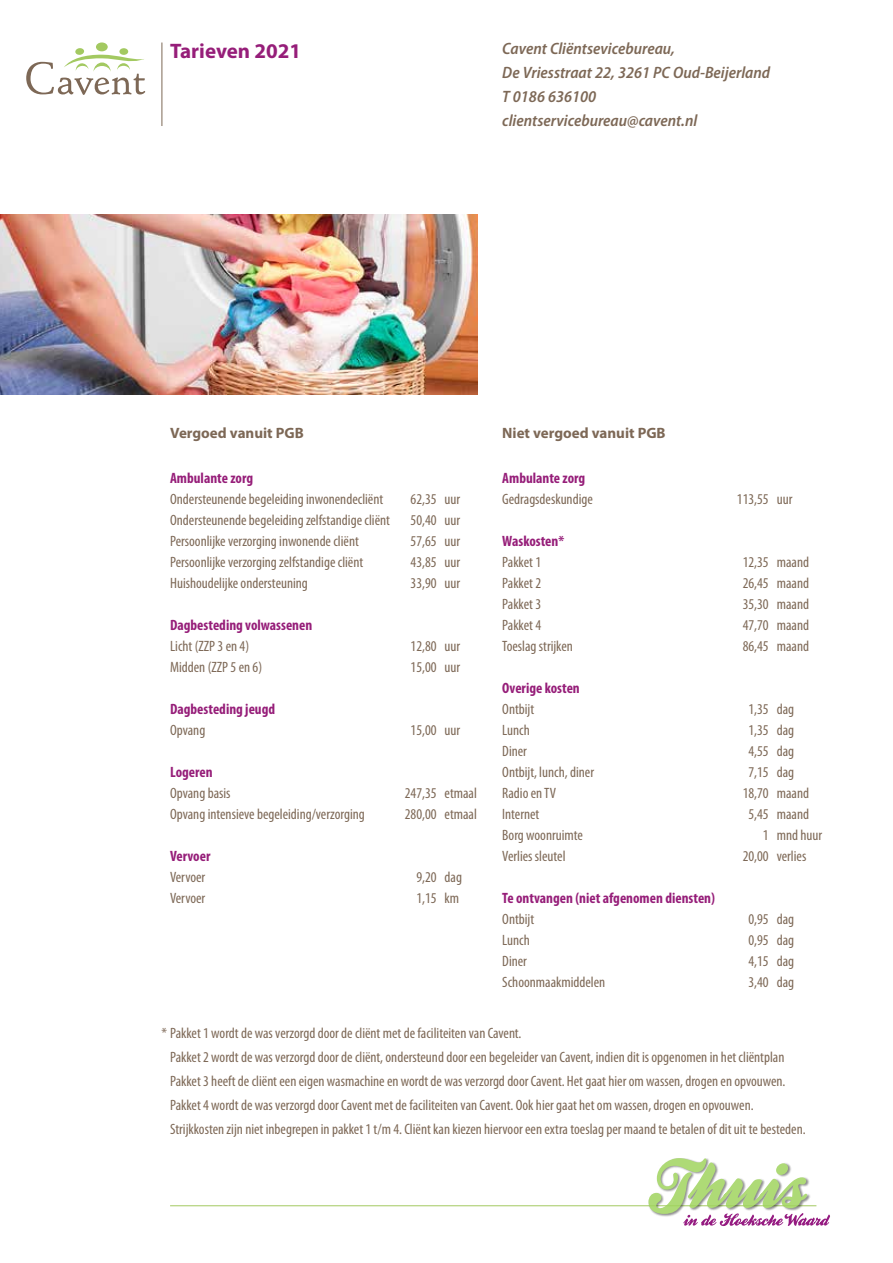
<style>
.page{position:relative;width:893px;height:1263px;background:#fff}
.page>*{position:absolute;margin:0;border:0;box-sizing:border-box;transform-origin:0 0}
.t1{font:700 21px "Myriad Pro";color:#961e79}
.t2{font:italic 600 semi-condensed 16.5px/24px "Myriad Pro";color:#7d6856}
.t3{font:condensed 15px/24px "Myriad Pro";color:#7d6856}
.t4{font:700 condensed 15px "Myriad Pro";color:#961e79}
.t5{font:700 15px "Myriad Pro";color:#7d6856}
.s1{color:#fff}
</style>
<div class="page">
<img style="left:0;top:214px;width:478px;height:180px">
<div style="left:96px;top:42px;width:12px;height:9px;background:#a3c961;border-radius:50%"></div>
<div style="left:75px;top:48px;width:9px;height:7px;background:#a3c961;border-radius:50%"></div>
<div style="left:119px;top:48px;width:9px;height:7px;background:#a3c961;border-radius:50%"></div>
<svg style="left:26px;top:54px;width:119px;height:41px"></svg>
<hr style="left:162px;top:43px;width:1px;height:83px;background:#7d6856">
<hr style="left:170px;top:1205px;width:646px;height:1px;background:#a3c961">
<svg style="left:648px;top:1158px;width:182px;height:68px"></svg>
<h1 class="t1" style="left:170px;top:39px;width:132px">Tarieven 2021</h1>
<p class="t2" style="left:502px;top:37px;width:269px">Cavent Cliëntsevicebureau,<br>De Vriesstraat 22, 3261 PC Oud-Beijerland<br>T 0186 636100 clientservicebureau@cavent.nl</p>
<p class="t5" style="left:170px;top:425px;width:135px">Vergoed vanuit PGB</p>
<p class="t4" style="left:170px;top:470px;width:85px">Ambulante zorg</p>
<p class="t3" style="left:170px;top:487px;width:215px">Ondersteunende begeleiding inwonendecliënt</p>
<p class="t3" style="left:411px;top:487px;width:51px">62,35 uur</p>
<p class="t3" style="left:170px;top:508px;width:221px">Ondersteunende begeleiding zelfstandige cliënt</p>
<p class="t3" style="left:411px;top:508px;width:51px">50,40 uur</p>
<p class="t3" style="left:170px;top:529px;width:190px">Persoonlijke verzorging inwonende cliënt</p>
<p class="t3" style="left:411px;top:529px;width:51px">57,65 uur</p>
<p class="t3" style="left:170px;top:550px;width:195px">Persoonlijke verzorging zelfstandige cliënt</p>
<p class="t3" style="left:411px;top:550px;width:51px">43,85 uur</p>
<p class="t3" style="left:170px;top:571px;width:139px">Huishoudelijke ondersteuning</p>
<p class="t3" style="left:411px;top:571px;width:51px">33,90 uur</p>
<p class="t4" style="left:170px;top:617px;width:144px">Dagbesteding volwassenen</p>
<p class="t3" style="left:170px;top:634px;width:81px">Licht (ZZP 3 en 4)</p>
<p class="t3" style="left:411px;top:634px;width:51px">12,80 uur</p>
<p class="t3" style="left:170px;top:655px;width:94px">Midden (ZZP 5 en 6)</p>
<p class="t3" style="left:411px;top:655px;width:51px">15,00 uur</p>
<p class="t4" style="left:170px;top:701px;width:107px">Dagbesteding jeugd</p>
<p class="t3" style="left:170px;top:718px;width:37px">Opvang</p>
<p class="t3" style="left:411px;top:718px;width:51px">15,00 uur</p>
<p class="t4" style="left:170px;top:764px;width:44px">Logeren</p>
<p class="t3" style="left:170px;top:781px;width:62px">Opvang basis</p>
<p class="t3" style="left:405px;top:781px;width:74px">247,35 etmaal</p>
<p class="t3" style="left:170px;top:802px;width:196px">Opvang intensieve begeleiding/verzorging</p>
<p class="t3" style="left:405px;top:802px;width:74px">280,00 etmaal</p>
<p class="t4" style="left:170px;top:848px;width:42px">Vervoer</p>
<p class="t3" style="left:170px;top:865px;width:37px">Vervoer</p>
<p class="t3" style="left:416px;top:865px;width:47px">9,20 dag</p>
<p class="t3" style="left:170px;top:886px;width:37px">Vervoer</p>
<p class="t3" style="left:416px;top:886px;width:44px">1,15 km</p>
<p class="t5" style="left:502px;top:425px;width:165px">Niet vergoed vanuit PGB</p>
<p class="t4" style="left:502px;top:470px;width:85px">Ambulante zorg</p>
<p class="t3" style="left:502px;top:487px;width:92px">Gedragsdeskundige</p>
<p class="t3" style="left:737px;top:487px;width:57px">113,55 uur</p>
<p class="t4" style="left:502px;top:533px;width:63px">Waskosten*</p>
<p class="t3" style="left:502px;top:550px;width:40px">Pakket 1</p>
<p class="t3" style="left:743px;top:550px;width:68px">12,35 maand</p>
<p class="t3" style="left:502px;top:571px;width:40px">Pakket 2</p>
<p class="t3" style="left:743px;top:571px;width:68px">26,45 maand</p>
<p class="t3" style="left:502px;top:592px;width:40px">Pakket 3</p>
<p class="t3" style="left:743px;top:592px;width:68px">35,30 maand</p>
<p class="t3" style="left:502px;top:613px;width:40px">Pakket 4</p>
<p class="t3" style="left:743px;top:613px;width:68px">47,70 maand</p>
<p class="t3" style="left:502px;top:634px;width:72px">Toeslag strijken</p>
<p class="t3" style="left:743px;top:634px;width:68px">86,45 maand</p>
<p class="t4" style="left:502px;top:680px;width:79px">Overige kosten</p>
<p class="t3" style="left:502px;top:697px;width:33px">Ontbijt</p>
<p class="t3" style="left:748px;top:697px;width:47px">1,35 dag</p>
<p class="t3" style="left:502px;top:718px;width:29px">Lunch</p>
<p class="t3" style="left:748px;top:718px;width:47px">1,35 dag</p>
<p class="t3" style="left:502px;top:739px;width:26px">Diner</p>
<p class="t3" style="left:748px;top:739px;width:47px">4,55 dag</p>
<p class="t3" style="left:502px;top:760px;width:93px">Ontbijt, lunch, diner</p>
<p class="t3" style="left:748px;top:760px;width:47px">7,15 dag</p>
<p class="t3" style="left:502px;top:781px;width:55px">Radio en TV</p>
<p class="t3" style="left:743px;top:781px;width:68px">18,70 maand</p>
<p class="t3" style="left:502px;top:802px;width:39px">Internet</p>
<p class="t3" style="left:748px;top:802px;width:62px">5,45 maand</p>
<p class="t3" style="left:502px;top:823px;width:82px">Borg woonruimte</p>
<p class="t3" style="left:748px;top:823px;width:75px"><span class="s1">1,0</span>1 mnd huur</p>
<p class="t3" style="left:502px;top:844px;width:65px">Verlies sleutel</p>
<p class="t3" style="left:743px;top:844px;width:65px">20,00 verlies</p>
<p class="t4" style="left:502px;top:890px;width:214px">Te ontvangen (niet afgenomen diensten)</p>
<p class="t3" style="left:502px;top:907px;width:33px">Ontbijt</p>
<p class="t3" style="left:748px;top:907px;width:47px">0,95 dag</p>
<p class="t3" style="left:502px;top:928px;width:29px">Lunch</p>
<p class="t3" style="left:748px;top:928px;width:47px">0,95 dag</p>
<p class="t3" style="left:502px;top:949px;width:26px">Diner</p>
<p class="t3" style="left:748px;top:949px;width:47px">4,15 dag</p>
<p class="t3" style="left:502px;top:970px;width:105px">Schoonmaakmiddelen</p>
<p class="t3" style="left:748px;top:970px;width:47px">3,40 dag</p>
<p class="t3" style="left:170px;top:1021px;width:637px;text-indent:-9px">* Pakket 1 wordt de was verzorgd door de cliënt met de faciliteiten van Cavent.<br>Pakket 2 wordt de was verzorgd door de cliënt, ondersteund door een begeleider van Cavent, indien dit is opgenomen in het cliëntplan Pakket 3 heeft de cliënt een eigen wasmachine en wordt de was verzorgd door Cavent. Het gaat hier om wassen, drogen en opvouwen.<br>Pakket 4 wordt de was verzorgd door Cavent met de faciliteiten van Cavent. Ook hier gaat het om wassen, drogen en opvouwen.<br>Strijkkosten zijn niet inbegrepen in pakket 1 t/m 4. Cliënt kan kiezen hiervoor een extra toeslag per maand te betalen of dit uit te besteden.</p>
</div>
